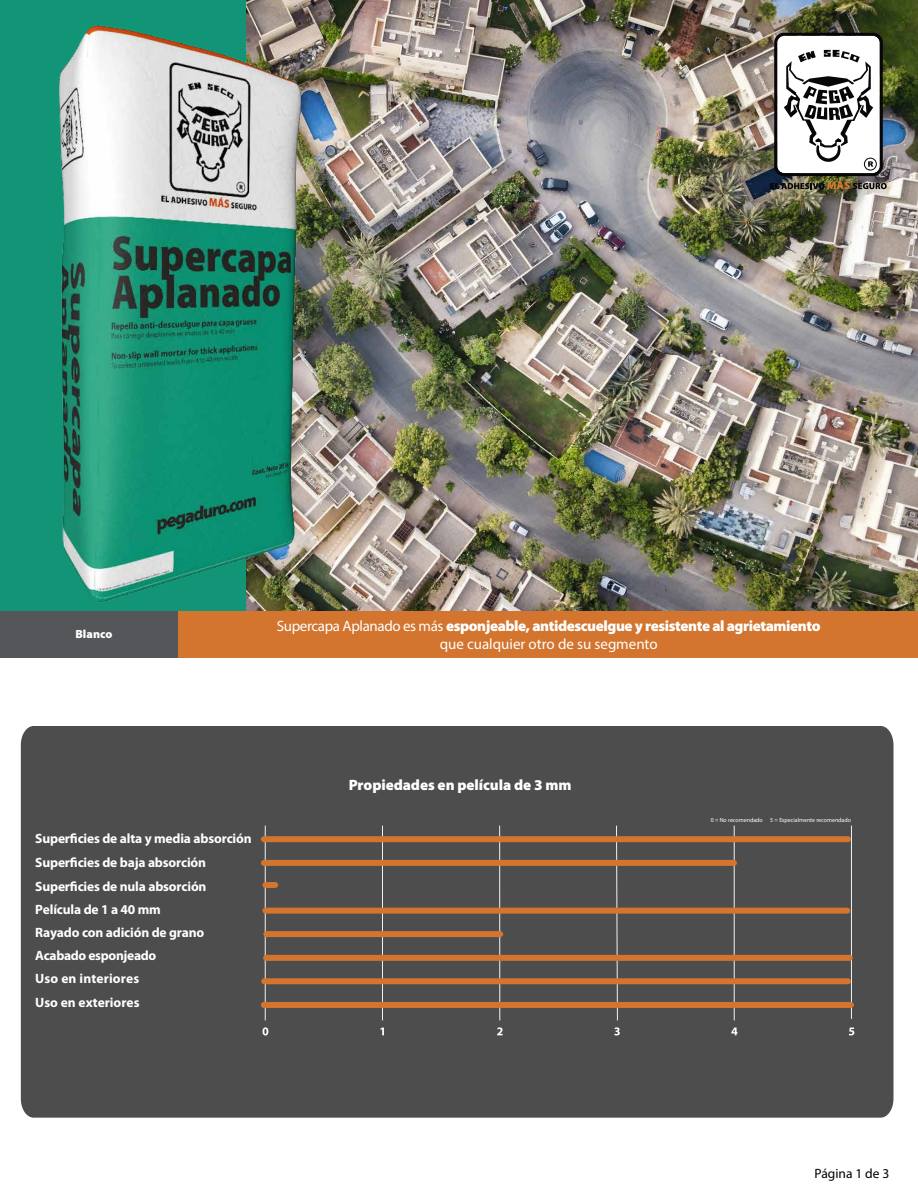
<style>
.page{position:relative;width:918px;height:1188px;background:#fff}
.page>*{position:absolute;margin:0;border:0;box-sizing:border-box;transform-origin:0 0}
.t1{font:900 15px/18px "Myriad Pro";letter-spacing:-.025em;color:#fff;text-align:center}
.t2{font:900 15px "Myriad Pro";letter-spacing:-.005em;color:#fff}
.t3{font:700 13.5px/23.7px "Myriad Pro";letter-spacing:-.01em;color:#fff}
.t4{font:13.5px "Myriad Pro";color:#000}
.t5{font:900 11.85px "Myriad Pro";letter-spacing:.005em;color:#fff}
.t6{font:6px "Myriad Pro";color:#fff}
.s1{font-weight:400}
</style>
<div class="page">
<img style="left:246px;top:0;width:672px;height:611px">
<div style="left:0;top:611px;width:239px;height:47px;background:#55565a"></div>
<div style="left:21px;top:726px;width:872px;height:392px;background:#4d4d4d"></div>
<hr style="left:265px;top:826px;width:1px;height:194px;background:#f2f2f2">
<hr style="left:734px;top:826px;width:1px;height:194px;background:#f2f2f2">
<hr style="left:851px;top:826px;width:1px;height:193px;background:#f2f2f2">
<svg style="left:616px;top:825px;width:2px;height:196px"></svg>
<hr style="left:499px;top:826px;width:1px;height:194px;background:#f2f2f2">
<hr style="left:382px;top:826px;width:1px;height:194px;background:#f2f2f2">
<svg style="left:263px;top:1027px;width:5px;height:8px"></svg>
<svg style="left:380px;top:1028px;width:4px;height:7px"></svg>
<svg style="left:497px;top:1027px;width:6px;height:8px"></svg>
<svg style="left:614px;top:1027px;width:6px;height:8px"></svg>
<svg style="left:731px;top:1028px;width:6px;height:7px"></svg>
<svg style="left:849px;top:1028px;width:5px;height:7px"></svg>
<div style="left:264px;top:836px;width:584px;height:6px;background:#d3752e"></div>
<div style="left:264px;top:860px;width:470px;height:6px;background:#d3752e"></div>
<div style="left:265px;top:882px;width:10px;height:6px;background:#d3752e"></div>
<div style="left:265px;top:908px;width:582px;height:6px;background:#d3752e"></div>
<div style="left:266px;top:931px;width:234px;height:6px;background:#d3752e"></div>
<div style="left:266px;top:955px;width:584px;height:6px;background:#d3752e"></div>
<div style="left:264px;top:978px;width:584px;height:6px;background:#d3752e"></div>
<div style="left:264px;top:1002px;width:587px;height:6px;background:#d3752e"></div>
<svg style="left:770px;top:33px;width:117px;height:156px"></svg>
<div style="left:179px;top:611px;width:739px;height:47px;background:#d3752e"></div>
<div style="left:1px;top:0;width:245px;height:611px;background:#119576"></div>
<img style="left:0;top:14px;width:408px;height:610px">
<p class="t5" style="left:75px;top:627px;width:39px">Blanco</p>
<p class="t1" style="left:277px;top:617px;width:545px"><span class="s1">Supercapa Aplanado es más</span> esponjeable, antidescuelgue y resistente al agrietamiento <span class="s1">que cualquier otro de su segmento</span></p>
<p class="t3" style="left:35px;top:827px;width:218px">Superficies de alta y media absorción<br>Superficies de baja absorción<br>Superficies de nula absorción</p>
<p class="t3" style="left:35px;top:898px;width:127px">Película de 1 a 40 mm</p>
<p class="t3" style="left:35px;top:944px;width:123px">Acabado esponjeado<br>Uso en interiores<br>Uso en exteriores</p>
<p class="t3" style="left:35px;top:920px;width:171px">Rayado con adición de grano</p>
<p class="t2" style="left:349px;top:776px;width:224px">Propiedades en película de 3 mm</p>
<p class="t6" style="left:711px;top:816px;width:54px">0 = No recomendado</p>
<p class="t6" style="left:770px;top:816px;width:82px">5 = Especialmente recomendado</p>
<p class="t4" style="left:815px;top:1165px;width:76px">Página 1 de 3</p>
</div>
